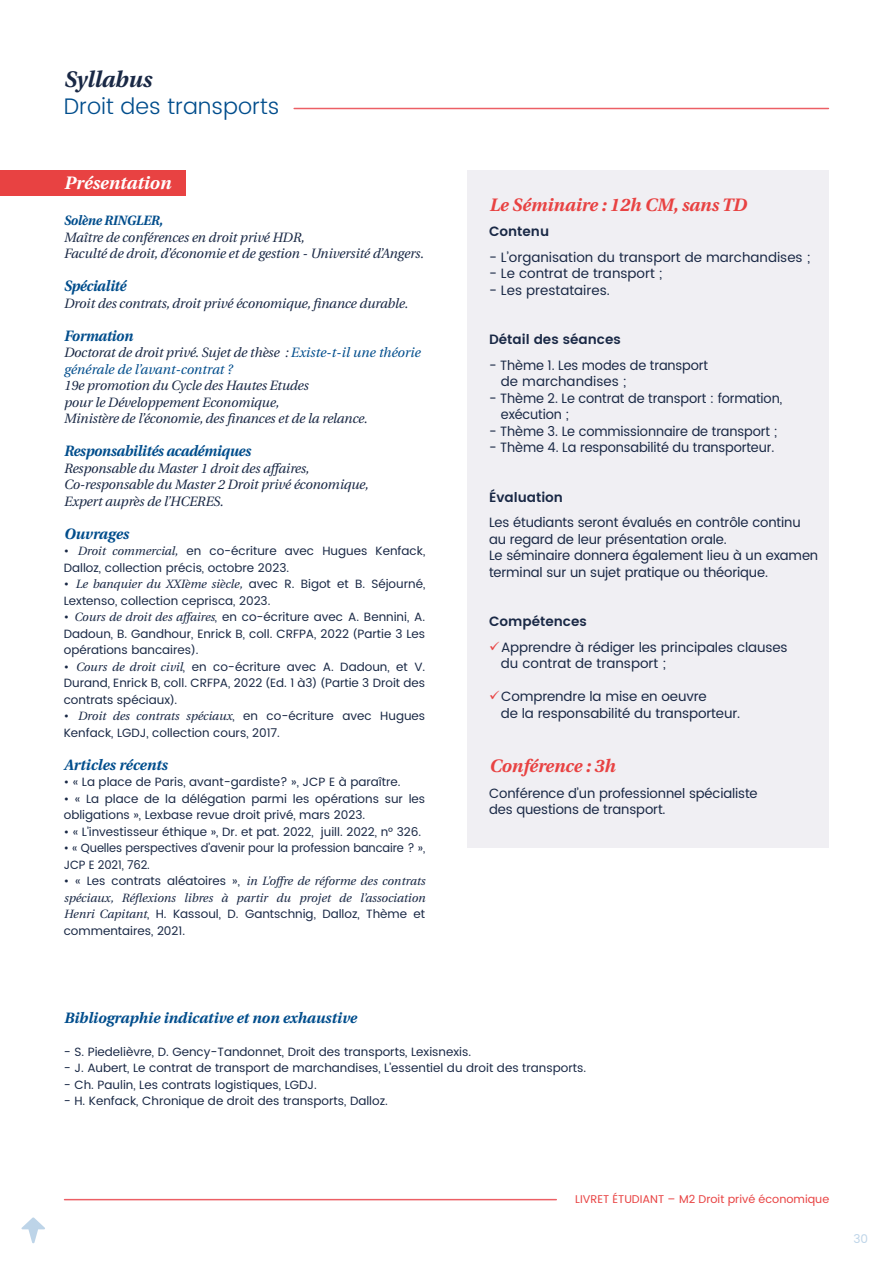
<style>
.page{position:relative;width:893px;height:1263px;background:#fff}
.page>*{position:absolute;margin:0;border:0;box-sizing:border-box;transform-origin:0 0}
.t1{font:300 22.5px "UA Poppins Texte";color:#004d8c}
.t2{font:italic 500 22.5px "UA Poppins Texte";color:#192845}
.t3{font:italic 500 18px "UA Poppins Texte";color:#e84242}
.t4{font:italic 500 18px "UA Poppins Texte";color:#fff}
.t5{font:italic 600 15px "UA Poppins Texte";letter-spacing:-.005em;color:#004d8c}
.t6{font:italic 600 15px "UA Poppins Texte";letter-spacing:-.005em;color:#004d8c;scale:.95 1}
.t7{font:13.5px/16.5px "UA Poppins Texte";letter-spacing:-.01em;color:#192845}
.t8{font:italic 13.5px/16.5px "UA Poppins Texte";letter-spacing:-.01em;color:#192845}
.t9{font:13.5px/16.5px "UA Poppins Texte";letter-spacing:-.01em;color:#192845;scale:.96 1}
.t10{font:italic 13.5px/16.5px "UA Poppins Texte";color:#004d8c}
.t11{font:600 13.5px "UA Poppins Texte";color:#192845}
.t12{font:italic 600 13.5px "UA Poppins Texte";letter-spacing:-.015em;color:#004d8c;scale:.95 1}
.t13{font:12px/16.5px "UA Poppins Texte";color:#192845}
.t14{font:italic 12px/16.5px "UA Poppins Texte";color:#192845;text-align:justify}
.t15{font:12px/16.5px "UA Poppins Texte";color:#192845;scale:.96 1}
.t16{font:12px "UA Poppins Texte";color:#bdd4e8}
.t17{font:11.25px "UA Poppins Texte";color:#e84242}
.s1{color:#192845}
.s2{font-style:italic}
.s3{font-style:normal}
.s4{color:#e84242}
</style>
<div class="page">
<svg style="left:21px;top:1217px;width:24px;height:26px"></svg>
<hr style="left:294px;top:108px;width:534px;height:1px;background:#ec5f65">
<hr style="left:65px;top:1199px;width:491px;height:1px;background:#ec5f65">
<div style="left:468px;top:170px;width:361px;height:677px;background:#f0eff3"></div>
<div style="left:0;top:170px;width:185px;height:26px;background:#e84242"></div>
<h1 class="t2" style="left:64px;top:62px;width:89px">Syllabus</h1>
<h1 class="t1" style="left:64px;top:90px;width:217px">Droit des transports</h1>
<h2 class="t4" style="left:64px;top:168px;width:109px">Présentation</h2>
<p class="t12" style="left:64px;top:210px;width:106px">Solène RINGLER,</p>
<p class="t8" style="left:64px;top:228px;width:361px">Maître de conférences en droit privé HDR,<br>Faculté de droit, d’économie et de gestion - Université d’Angers.</p>
<p class="t6" style="left:64px;top:274px;width:67px">Spécialité</p>
<p class="t8" style="left:64px;top:294px;width:346px">Droit des contrats, droit privé économique, finance durable.</p>
<p class="t6" style="left:64px;top:324px;width:74px">Formation</p>
<p class="t10" style="left:64px;top:344px;width:358px"><span class="s1">Doctorat de droit privé. Sujet de thèse :</span> Existe-t-il une théorie générale de l’avant-contrat ?</p>
<p class="t8" style="left:64px;top:377px;width:305px">19e promotion du Cycle des Hautes Etudes<br>pour le Développement Economique,<br>Ministère de l’économie, des finances et de la relance.</p>
<p class="t6" style="left:64px;top:439px;width:198px">Responsabilités académiques</p>
<p class="t8" style="left:64px;top:459px;width:306px">Responsable du Master 1 droit des affaires,<br>Co-responsable du Master 2 Droit privé économique,<br>Expert auprès de l’HCERES.</p>
<p class="t5" style="left:64px;top:522px;width:66px">Ouvrages</p>
<p class="t13" style="left:64px;top:543px;width:363px">• <span class="s2">Droit commercial,</span> en co-écriture avec Hugues Kenfack,<br>Dalloz, collection précis, octobre 2023.</p>
<p class="t13" style="left:64px;top:576px;width:363px">• <span class="s2">Le banquier du XXIème siècle,</span> avec R. Bigot et B. Séjourné,<br>Lextenso, collection ceprisca, 2023.</p>
<p class="t13" style="left:64px;top:609px;width:363px;text-align:justify">• <span class="s2">Cours de droit des affaires</span>, en co-écriture avec A. Bennini, A.<br>Dadoun, B. Gandhour, Enrick B, coll. CRFPA, 2022 (Partie 3 Les opérations bancaires).</p>
<p class="t13" style="left:64px;top:659px;width:363px;text-align:justify">• <span class="s2">Cours de droit civil</span>, en co-écriture avec A. Dadoun, et V.<br>Durand, Enrick B, coll. CRFPA, 2022 (Ed. 1 à3) (Partie 3 Droit des contrats spéciaux).</p>
<p class="t13" style="left:64px;top:708px;width:363px">• <span class="s2">Droit des contrats spéciaux</span>, en co-écriture avec Hugues<br>Kenfack, LGDJ, collection cours, 2017.</p>
<p class="t5" style="left:64px;top:753px;width:105px">Articles récents</p>
<p class="t13" style="left:64px;top:774px;width:338px">• « La place de Paris, avant-gardiste? », JCP E à paraître.</p>
<p class="t13" style="left:64px;top:791px;width:363px">• « La place de la délégation parmi les opérations sur les obligations », Lexbase revue droit privé, mars 2023.</p>
<p class="t13" style="left:64px;top:824px;width:359px">• « L’investisseur éthique », Dr. et pat. 2022, juill. 2022, n° 326.</p>
<p class="t15" style="left:64px;top:840px;width:378px">• « Quelles perspectives d’avenir pour la profession bancaire ? »,<br>JCP E 2021, 762.</p>
<p class="t14" style="left:64px;top:872px;width:363px"><span class="s3">• « Les contrats aléatoires »,</span> in L’offre de réforme des contrats spéciaux, Réflexions libres à partir du projet de l’association Henri Capitant<span class="s3">, H. Kassoul, D. Gantschnig, Dalloz, Thème et commentaires, 2021.</span></p>
<h2 class="t3" style="left:489px;top:190px;width:259px">Le Séminaire : 12h CM, sans TD</h2>
<p class="t11" style="left:489px;top:221px;width:62px">Contenu</p>
<p class="t7" style="left:489px;top:249px;width:323px">- L’organisation du transport de marchandises ;</p>
<p class="t7" style="left:489px;top:266px;width:175px">- Le contrat de transport ;</p>
<p class="t7" style="left:489px;top:282px;width:122px">- Les prestataires.</p>
<p class="t11" style="left:489px;top:329px;width:133px">Détail des séances</p>
<p class="t9" style="left:501px;top:357px;width:217px;text-indent:-12px">- Thème 1. Les modes de transport de marchandises ;</p>
<p class="t9" style="left:501px;top:390px;width:294px;text-indent:-12px">- Thème 2. Le contrat de transport : formation, exécution ;</p>
<p class="t9" style="left:489px;top:423px;width:302px">- Thème 3. Le commissionnaire de transport ;</p>
<p class="t9" style="left:489px;top:440px;width:299px">- Thème 4. La responsabilité du transporteur.</p>
<p class="t11" style="left:489px;top:487px;width:76px">Évaluation</p>
<p class="t7" style="left:489px;top:515px;width:331px">Les étudiants seront évalués en contrôle continu au regard de leur présentation orale.<br>Le séminaire donnera également lieu à un examen terminal sur un sujet pratique ou théorique.</p>
<p class="t11" style="left:489px;top:611px;width:99px">Compétences</p>
<p class="t7" style="left:501px;top:639px;width:288px;text-indent:-12px"><span class="s4">✓</span>Apprendre à rédiger les principales clauses du contrat de transport ;</p>
<p class="t7" style="left:501px;top:689px;width:241px;text-indent:-12px"><span class="s4">✓</span>Comprendre la mise en oeuvre<br>de la responsabilité du transporteur.</p>
<h2 class="t3" style="left:489px;top:752px;width:128px">Conférence : 3h</h2>
<p class="t7" style="left:489px;top:785px;width:270px">Conférence d’un professionnel spécialiste des questions de transport.</p>
<p class="t5" style="left:64px;top:1006px;width:294px">Bibliographie indicative et non exhaustive</p>
<p class="t13" style="left:64px;top:1044px;width:409px">- S. Piedelièvre, D. Gency-Tandonnet, Droit des transports, Lexisnexis.</p>
<p class="t13" style="left:64px;top:1060px;width:524px">- J. Aubert, Le contrat de transport de marchandises, L’essentiel du droit des transports.</p>
<p class="t13" style="left:64px;top:1077px;width:255px">- Ch. Paulin, Les contrats logistiques, LGDJ.</p>
<p class="t13" style="left:64px;top:1093px;width:326px">- H. Kenfack, Chronique de droit des transports, Dalloz.</p>
<p class="t17" style="left:575px;top:1191px;width:255px">LIVRET ÉTUDIANT – M2 Droit privé économique</p>
<p class="t16" style="left:853px;top:1230px;width:16px">30</p>
</div>
